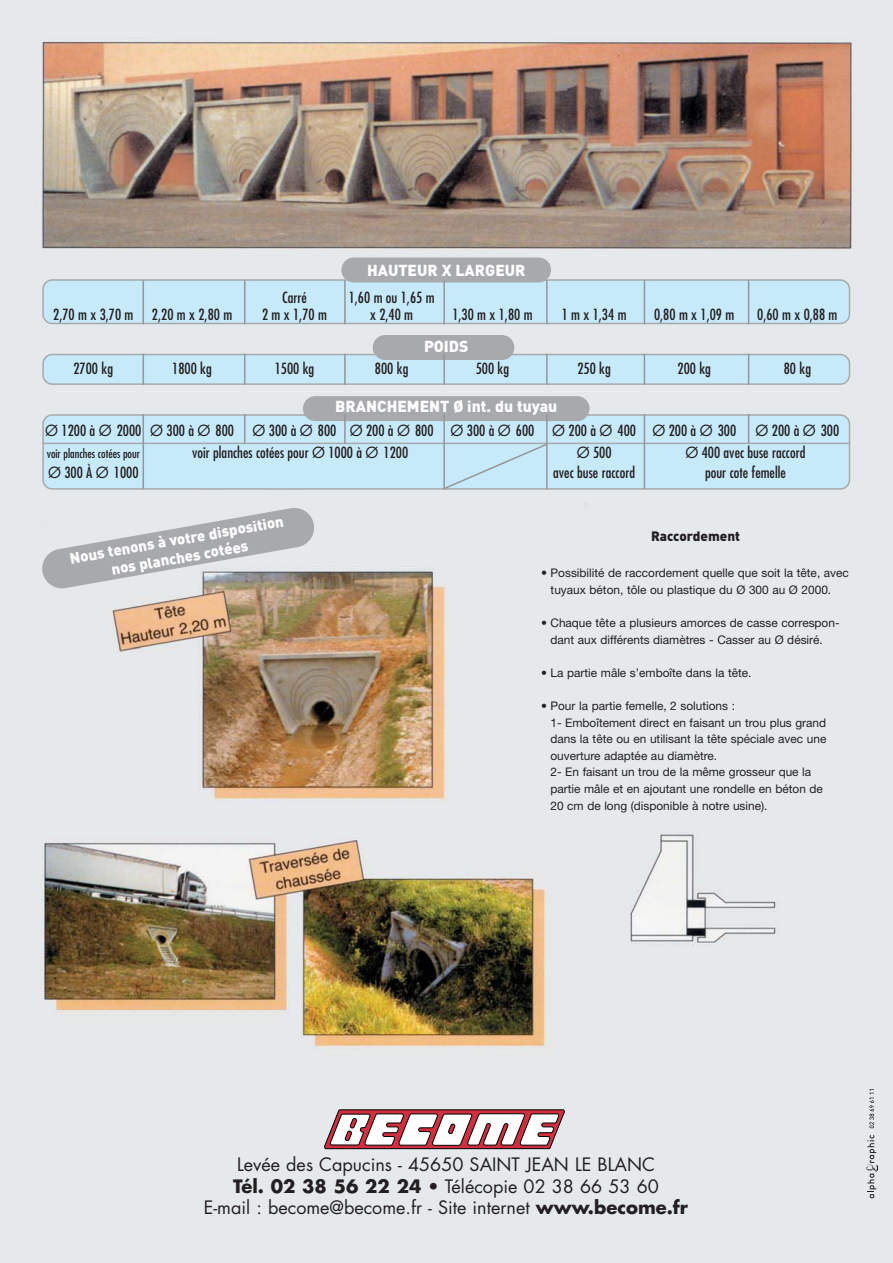
<style>
.page{position:relative;width:893px;height:1263px;background:#fff}
.page>*{position:absolute;margin:0;border:0;box-sizing:border-box;transform-origin:0 0}
.t1{font:18px/21.6px "Futura Std";color:#231f20;text-align:center}
.t2{font:900 15.75px "DIN";color:#fff}
.t3{font:condensed 15px "Futura Std";color:#231f20}
.t4{font:900 15px/18px "DIN";color:#fff;text-align:center}
.t5{font:900 13.5px "DIN";color:#231f20}
.t6{font:condensed 12px "Futura Std";color:#231f20}
.t7{font:11.85px/16.6px "Helvetica Neue";color:#231f20}
.s1{font-stretch:normal}
.s2{font-size:12px}
.s3{font-weight:700}
</style>
<div class="page">
<div style="left:0;top:1px;width:893px;height:1262px;background:#e6e7e8"></div>
<img style="left:42px;top:42px;width:837px;height:1157px">
<svg style="left:42px;top:279px;width:808px;height:45px;background:#c5e5f5"></svg>
<svg style="left:42px;top:354px;width:808px;height:31px;background:#c4e4f3"></svg>
<svg style="left:42px;top:414px;width:808px;height:76px;background:#c5e6f7"></svg>
<svg style="left:324px;top:1109px;width:241px;height:40px;background:#c79a9f"></svg>
<div style="left:341px;top:257px;width:210px;height:25px;background:#a7a9ac;border-radius:12px"></div>
<div style="left:373px;top:335px;width:141px;height:25px;background:#a7a9ac;border-radius:12px"></div>
<div style="left:303px;top:396px;width:286px;height:25px;background:#a7a9ac;border-radius:12px"></div>
<hr style="left:42px;top:443px;width:808px;height:1px;background:#a7a9ac">
<hr style="left:143px;top:280px;width:1px;height:44px;background:#939598">
<hr style="left:244px;top:280px;width:1px;height:44px;background:#939598">
<hr style="left:344px;top:280px;width:2px;height:44px;background:#939598">
<hr style="left:443px;top:280px;width:2px;height:44px;background:#939598">
<hr style="left:546px;top:280px;width:2px;height:44px;background:#939598">
<hr style="left:644px;top:280px;width:1px;height:44px;background:#939598">
<hr style="left:748px;top:280px;width:1px;height:44px;background:#939598">
<hr style="left:143px;top:354px;width:1px;height:31px;background:#939598">
<hr style="left:244px;top:354px;width:1px;height:31px;background:#939598">
<hr style="left:344px;top:354px;width:2px;height:31px;background:#939598">
<hr style="left:443px;top:354px;width:2px;height:31px;background:#939598">
<hr style="left:546px;top:354px;width:2px;height:31px;background:#939598">
<hr style="left:644px;top:354px;width:1px;height:31px;background:#939598">
<hr style="left:748px;top:354px;width:1px;height:31px;background:#939598">
<hr style="left:143px;top:414px;width:1px;height:75px;background:#939598">
<hr style="left:244px;top:414px;width:1px;height:30px;background:#939598">
<hr style="left:344px;top:414px;width:2px;height:30px;background:#939598">
<hr style="left:443px;top:414px;width:2px;height:75px;background:#939598">
<hr style="left:546px;top:414px;width:2px;height:75px;background:#939598">
<hr style="left:644px;top:414px;width:1px;height:75px;background:#939598">
<hr style="left:748px;top:414px;width:1px;height:30px;background:#939598">
<svg style="left:441px;top:442px;width:108px;height:49px;background:#c2e1f0"></svg>
<svg style="left:42px;top:506px;width:274px;height:84px"></svg>
<svg style="left:866px;top:1135px;width:12px;height:63px"></svg>
<svg style="left:869px;top:1089px;width:5px;height:39px"></svg>
<h2 class="t2" style="left:367px;top:265px;width:160px">HAUTEUR X LARGEUR</h2>
<p class="t3" style="left:282px;top:291px;width:26px">Carré</p>
<p class="t3" style="left:349px;top:291px;width:87px">1,60 m ou 1,65 m</p>
<p class="t3" style="left:53px;top:307px;width:181px">2,70 m x 3,70 m 2,20 m x 2,80 m</p>
<p class="t3" style="left:262px;top:307px;width:66px">2 m x 1,70 m</p>
<p class="t3" style="left:370px;top:307px;width:45px">x 2,40 m</p>
<p class="t3" style="left:452px;top:307px;width:82px">1,30 m x 1,80 m</p>
<p class="t3" style="left:562px;top:307px;width:66px">1 m x 1,34 m</p>
<p class="t3" style="left:654px;top:307px;width:82px">0,80 m x 1,09 m</p>
<p class="t3" style="left:757px;top:307px;width:82px">0,60 m x 0,88 m</p>
<h2 class="t2" style="left:424px;top:341px;width:46px">POIDS</h2>
<p class="t3" style="left:73px;top:362px;width:41px">2700 kg</p>
<p class="t3" style="left:172px;top:362px;width:41px">1800 kg</p>
<p class="t3" style="left:275px;top:362px;width:41px">1500 kg</p>
<p class="t3" style="left:375px;top:362px;width:35px">800 kg</p>
<p class="t3" style="left:476px;top:362px;width:35px">500 kg</p>
<p class="t3" style="left:577px;top:362px;width:35px">250 kg</p>
<p class="t3" style="left:677px;top:362px;width:35px">200 kg</p>
<p class="t3" style="left:784px;top:362px;width:29px">80 kg</p>
<h2 class="t2" style="left:335px;top:401px;width:224px">BRANCHEMENT Ø int. du tuyau</h2>
<p class="t3" style="left:45px;top:423px;width:692px"><span class="s1">Ø</span> 1200 à <span class="s1">Ø</span> 2000 <span class="s1">Ø</span> 300 à <span class="s1">Ø</span> 800 <span class="s1">Ø</span> 300 à <span class="s1">Ø</span> 800 <span class="s1">Ø</span> 200 à <span class="s1">Ø</span> 800 <span class="s1">Ø</span> 300 à <span class="s1">Ø</span> 600 <span class="s1">Ø</span> 200 à <span class="s1">Ø</span> 400 <span class="s1">Ø</span> 200 à <span class="s1">Ø</span> 300</p>
<p class="t3" style="left:755px;top:423px;width:85px"><span class="s1">Ø</span> 200 à <span class="s1">Ø</span> 300</p>
<p class="t6" style="left:47px;top:448px;width:95px">voir planches cotées pour</p>
<p class="t3" style="left:192px;top:446px;width:218px">voir planches cotées pour <span class="s1">Ø</span> 1000 à <span class="s1">Ø</span> 1200</p>
<p class="t3" style="left:577px;top:446px;width:36px"><span class="s1">Ø</span> 500</p>
<p class="t3" style="left:685px;top:446px;width:122px"><span class="s1">Ø</span> 400 avec buse raccord</p>
<p class="t3" style="left:48px;top:465px;width:92px"><span class="s1">Ø</span> 300 À <span class="s1">Ø</span> 1000</p>
<p class="t3" style="left:553px;top:465px;width:83px">avec buse raccord</p>
<p class="t3" style="left:705px;top:465px;width:82px">pour cote femelle</p>
<p class="t4" style="left:69px;top:551px;width:218px;rotate:-10deg">Nous tenons à votre disposition nos planches cotées</p>
<p class="t5" style="left:651px;top:531px;width:91px">Raccordement</p>
<p class="t7" style="left:551px;top:566px;width:300px;text-indent:-10px"><span class="s2">•</span> Possibilité de raccordement quelle que soit la tête, avec tuyaux béton, tôle ou plastique du Ø 300 au Ø 2000.</p>
<p class="t7" style="left:550px;top:616px;width:291px;text-indent:-9px">• Chaque tête a plusieurs amorces de casse correspon&shy;dant aux différents diamètres - Casser au Ø désiré.</p>
<p class="t7" style="left:541px;top:665px;width:212px">• La partie mâle s’emboîte dans la tête.</p>
<p class="t7" style="left:550px;top:699px;width:277px;text-indent:-9px">• Pour la partie femelle, 2 solutions :<br>1- Emboîtement direct en faisant un trou plus grand dans la tête ou en utilisant la tête spéciale avec une ouverture adaptée au diamètre.<br>2- En faisant un trou de la même grosseur que la partie mâle et en ajoutant une rondelle en béton de 20 cm de long (disponible à notre usine).</p>
<h1 class="t1" style="left:204px;top:1155px;width:486px">Levée des Capucins - 45650 SAINT JEAN LE BLANC<br><span class="s3">Tél. 02 38 56 22 24</span> • Télécopie 02 38 66 53 60<br>E-mail : become@become.fr - Site internet <span class="s3">www.become.fr</span></h1>
</div>
